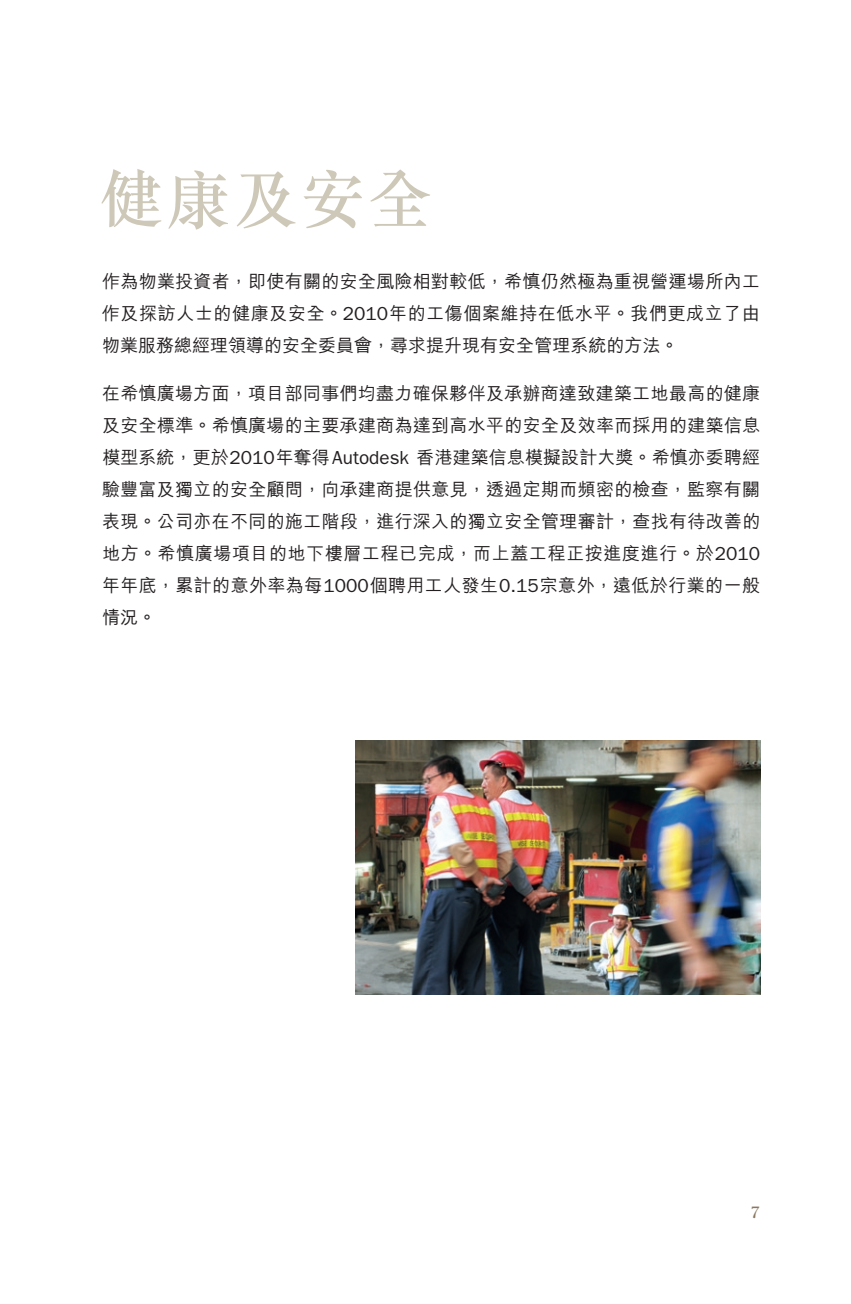
<style>
.page{position:relative;width:851px;height:1304px;background:#fff}
.page>*{position:absolute;margin:0;border:0;box-sizing:border-box;transform-origin:0 0}
.t1{font:500 64px "M Sung HK";letter-spacing:.05em;color:#cec8b8}
.t2{font:500 18px/32px "M Hei HK";letter-spacing:.025em;color:#231f20;text-align:justify}
.t3{font:16px "Centennial LT Std";color:#8a785f}
.s1{font-family:"ITC Franklin Gothic Std";font-weight:400;font-size:18.8px}
</style>
<div class="page">
<img style="left:355px;top:740px;width:405px;height:254px">
<h1 class="t1" style="left:99px;top:156px;width:334px">健康及安全</h1>
<p class="t2" style="left:102px;top:264px;width:659px">作為物業投資者，即使有關的安全風險相對較低，希慎仍然極為重視營運場所內工作及探訪人士的健康及安全。<span class="s1">2010</span>年的工傷個案維持在低水平。我們更成立了由物業服務總經理領導的安全委員會，尋求提升現有安全管理系統的方法。</p>
<p class="t2" style="left:102px;top:376px;width:659px">在希慎廣場方面，項目部同事們均盡力確保夥伴及承辦商達致建築工地最高的健康及安全標準。希慎廣場的主要承建商為達到高水平的安全及效率而採用的建築信息模型系統，更於<span class="s1">2010</span>年奪得<span class="s1">Autodesk</span> 香港建築信息模擬設計大獎。希慎亦委聘經驗豐富及獨立的安全顧問，向承建商提供意見，透過定期而頻密的檢查，監察有關表現。公司亦在不同的施工階段，進行深入的獨立安全管理審計，查找有待改善的地方。希慎廣場項目的地下樓層工程已完成，而上蓋工程正按進度進行。於<span class="s1">2010</span>年年底，累計的意外率為每<span class="s1">1000</span>個聘用工人發生<span class="s1">0.15</span>宗意外，遠低於行業的一般情況。</p>
<p class="t3" style="left:750px;top:1203px;width:11px">7</p>
</div>
